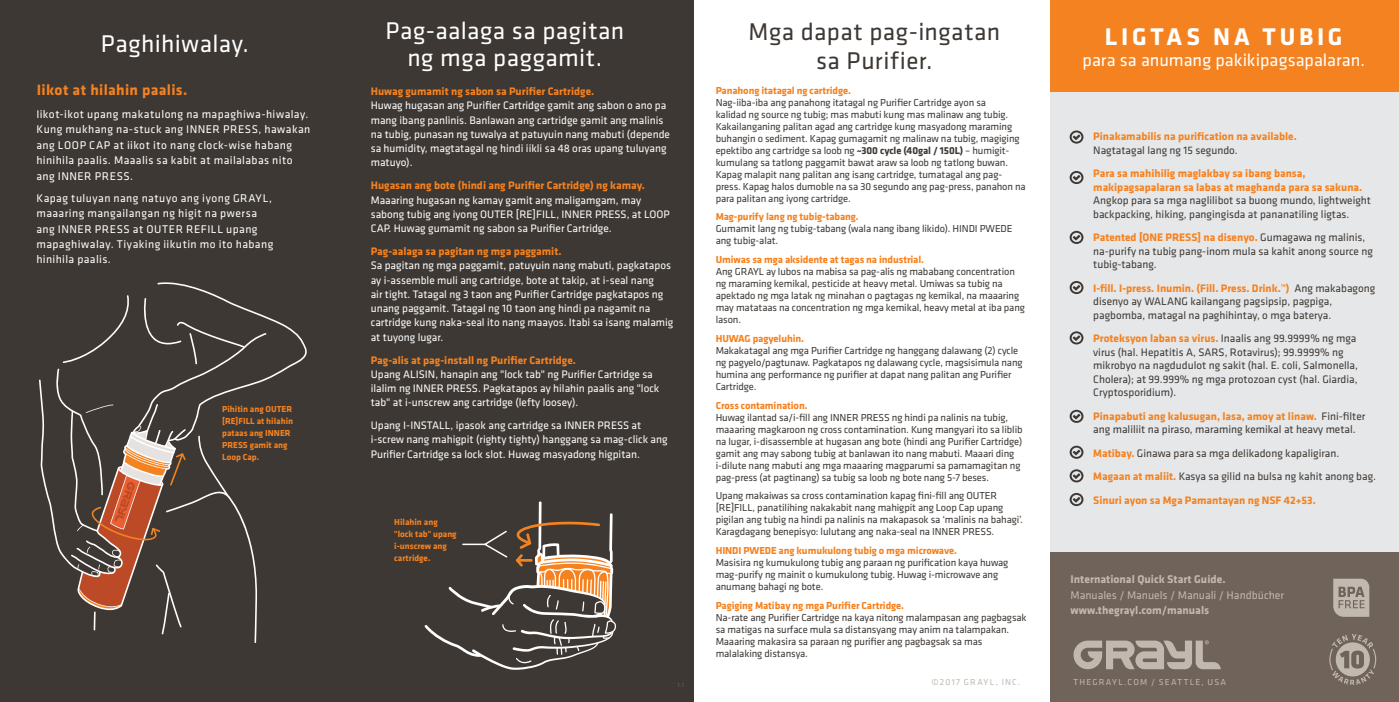
<style>
.page{position:relative;width:1399px;height:702px;background:#fff}
.page>*{position:absolute;margin:0;border:0;box-sizing:border-box;transform-origin:0 0}
.t1{font:25.05px/27px "Klavika";letter-spacing:.02em;color:#fff;text-align:center}
.t2{font:25.05px/29px "Klavika";letter-spacing:.02em;color:#3d3834;text-align:center}
.t3{font:700 25.05px "Klavika";letter-spacing:.15em;color:#fff}
.t4{font:18px "Klavika";letter-spacing:.005em;color:#fff}
.t5{font:700 15.45px "Klavika";letter-spacing:.02em;color:#f58220}
.t6{font:11.55px/15.5px "Klavika";letter-spacing:.04em;color:#fff}
.t7{font:700 11.55px "Klavika";color:#c1b8af}
.t8{font:11.55px "Klavika";color:#c1b8af}
.t9{font:11.25px/14.2px "Klavika";color:#fff}
.t10{font:11.25px/13.5px "Klavika";color:#3d3834}
.t11{font:700 11.25px/13.5px "Klavika";color:#f58220}
.t12{font:10.5px/12px "Klavika";letter-spacing:-.01em;color:#3d3834}
.t13{font:700 10.5px "Klavika";letter-spacing:-.01em;color:#f58220}
.t14{font:700 9px/12px "Klavika";color:#f58220}
.t15{font:9px "Klavika";letter-spacing:.13em;color:#c1b8af}
.t16{font:6px "Klavika";color:#706359}
.s1{font-weight:700}
.s2{font-weight:700;color:#f58220}
</style>
<div class="page">
<div style="left:0;top:0;width:693px;height:702px;background:#3d3834"></div>
<div style="left:1050px;top:0;width:349px;height:702px;background:#e6e7e8"></div>
<div style="left:1050px;top:0;width:349px;height:92px;background:#f58220"></div>
<div style="left:1050px;top:552px;width:349px;height:150px;background:#706359"></div>
<svg style="left:1073px;top:640px;width:147px;height:29px"></svg>
<svg style="left:1329px;top:634px;width:47px;height:51px"></svg>
<svg style="left:1069px;top:130px;width:14px;height:14px"></svg>
<svg style="left:1069px;top:171px;width:14px;height:13px"></svg>
<svg style="left:1069px;top:231px;width:14px;height:13px"></svg>
<svg style="left:1069px;top:281px;width:14px;height:13px"></svg>
<svg style="left:1069px;top:331px;width:14px;height:13px"></svg>
<svg style="left:1069px;top:410px;width:14px;height:13px"></svg>
<svg style="left:1069px;top:446px;width:14px;height:13px"></svg>
<svg style="left:1069px;top:469px;width:14px;height:13px"></svg>
<svg style="left:1069px;top:493px;width:14px;height:13px"></svg>
<svg style="left:424px;top:501px;width:192px;height:169px"></svg>
<svg style="left:1333px;top:579px;width:36px;height:38px"></svg>
<svg style="left:39px;top:282px;width:268px;height:361px"></svg>
<h1 class="t1" style="left:101px;top:30px;width:149px">Paghihiwalay.</h1>
<h3 class="t5" style="left:37px;top:82px;width:152px">Iikot at hilahin paalis.</h3>
<p class="t6" style="left:36px;top:106px;width:275px">Iikot-ikot upang makatulong na mapaghiwa-hiwalay.<br>Kung mukhang na-stuck ang INNER PRESS, hawakan ang LOOP CAP at iikot ito nang clock-wise habang hinihila paalis. Maaalis sa kabit at mailalabas nito ang INNER PRESS.</p>
<p class="t6" style="left:36px;top:190px;width:238px">Kapag tuluyan nang natuyo ang iyong GRAYL, maaaring mangailangan ng higit na pwersa ang INNER PRESS at OUTER REFILL upang mapaghiwalay. Tiyaking iikutin mo ito habang hinihila paalis.</p>
<p class="t14" style="left:222px;top:404px;width:72px">Pihitin ang OUTER [RE]FILL at hilahin pataas ang INNER<br>PRESS gamit ang<br>Loop Cap.</p>
<h1 class="t1" style="left:385px;top:18px;width:240px">Pag-aalaga sa pagitan ng mga paggamit.</h1>
<h1 class="t2" style="left:748px;top:18px;width:253px">Mga dapat pag-ingatan sa Purifier.</h1>
<p class="t11" style="left:371px;top:85px;width:225px">Huwag gumamit ng sabon sa Purifier Cartridge.</p>
<p class="t9" style="left:371px;top:99px;width:301px">Huwag hugasan ang Purifier Cartridge gamit ang sabon o ano pa mang ibang panlinis. Banlawan ang cartridge gamit ang malinis na tubig, punasan ng tuwalya at patuyuin nang mabuti (depende sa humidity, magtatagal ng hindi iikli sa 48 oras upang tuluyang matuyo).</p>
<p class="t11" style="left:371px;top:179px;width:276px">Hugasan ang bote (hindi ang Purifier Cartridge) ng kamay.</p>
<p class="t9" style="left:371px;top:193px;width:300px">Maaaring hugasan ng kamay gamit ang maligamgam, may sabong tubig ang iyong OUTER [RE]FILL, INNER PRESS, at LOOP<br>CAP. Huwag gumamit ng sabon sa Purifier Cartridge.</p>
<p class="t11" style="left:371px;top:245px;width:192px">Pag-aalaga sa pagitan ng mga paggamit.</p>
<p class="t9" style="left:371px;top:259px;width:304px">Sa pagitan ng mga paggamit, patuyuin nang mabuti, pagkatapos ay i-assemble muli ang cartridge, bote at takip, at i-seal nang<br>air tight. Tatagal ng 3 taon ang Purifier Cartridge pagkatapos ng unang paggamit. Tatagal ng 10 taon ang hindi pa nagamit na cartridge kung naka-seal ito nang maayos. Itabi sa isang malamig at tuyong lugar.</p>
<p class="t11" style="left:371px;top:353px;width:207px">Pag-alis at pag-install ng Purifier Cartridge.</p>
<p class="t9" style="left:371px;top:367px;width:290px">Upang ALISIN, hanapin ang "lock tab" ng Purifier Cartridge sa ilalim ng INNER PRESS. Pagkatapos ay hilahin paalis ang "lock tab" at i-unscrew ang cartridge (lefty loosey).</p>
<p class="t9" style="left:371px;top:419px;width:298px">Upang I-INSTALL, ipasok ang cartridge sa INNER PRESS at i-screw nang mahigpit (righty tighty) hanggang sa mag-click ang<br>Purifier Cartridge sa lock slot. Huwag masyadong higpitan.</p>
<p class="t14" style="left:394px;top:516px;width:64px">Hilahin ang "lock tab" upang i-unscrew ang cartridge.</p>
<p class="t13" style="left:715px;top:84px;width:137px">Panahong itatagal ng cartridge.</p>
<p class="t12" style="left:715px;top:96px;width:312px">Nag-iiba-iba ang panahong itatagal ng Purifier Cartridge ayon sa<br>kalidad ng source ng tubig; mas mabuti kung mas malinaw ang tubig.<br>Kakailanganing palitan agad ang cartridge kung masyadong maraming buhangin o sediment. Kapag gumagamit ng malinaw na tubig, magiging epektibo ang cartridge sa loob ng <span class="s1">~300 cycle (40gal / 150L)</span> – humigit&shy;kumulang sa tatlong paggamit bawat araw sa loob ng tatlong buwan.<br>Kapag malapit nang palitan ang isang cartridge, tumatagal ang pag&shy;press. Kapag halos dumoble na sa 30 segundo ang pag-press, panahon na para palitan ang iyong cartridge.</p>
<p class="t13" style="left:715px;top:211px;width:145px">Mag-purify lang ng tubig-tabang.</p>
<p class="t12" style="left:715px;top:223px;width:298px">Gumamit lang ng tubig-tabang (wala nang ibang likido). HINDI PWEDE ang tubig-alat.</p>
<p class="t13" style="left:715px;top:254px;width:210px">Umiwas sa mga aksidente at tagas na industrial.</p>
<p class="t12" style="left:715px;top:266px;width:311px">Ang GRAYL ay lubos na mabisa sa pag-alis ng mababang concentration ng maraming kemikal, pesticide at heavy metal. Umiwas sa tubig na apektado ng mga latak ng minahan o pagtagas ng kemikal, na maaaring may matataas na concentration ng mga kemikal, heavy metal at iba pang lason.</p>
<p class="t13" style="left:715px;top:333px;width:90px">HUWAG pagyeluhin.</p>
<p class="t12" style="left:715px;top:345px;width:308px">Makakatagal ang mga Purifier Cartridge ng hanggang dalawang (2) cycle ng pagyelo/pagtunaw. Pagkatapos ng dalawang cycle, magsisimula nang humina ang performance ng purifier at dapat nang palitan ang Purifier Cartridge.</p>
<p class="t13" style="left:715px;top:400px;width:93px">Cross contamination.</p>
<p class="t12" style="left:715px;top:411px;width:308px">Huwag ilantad sa/i-fill ang INNER PRESS ng hindi pa nalinis na tubig, maaaring magkaroon ng cross contamination. Kung mangyari ito sa liblib na lugar, i-disassemble at hugasan ang bote (hindi ang Purifier Cartridge) gamit ang may sabong tubig at banlawan ito nang mabuti. Maaari ding i-dilute nang mabuti ang mga maaaring magparumi sa pamamagitan ng pag-press (at pagtinang) sa tubig sa loob ng bote nang 5-7 beses.</p>
<p class="t12" style="left:715px;top:490px;width:308px">Upang makaiwas sa cross contamination kapag fini-fill ang OUTER [RE]FILL, panatilihing nakakabit nang mahigpit ang Loop Cap upang pigilan ang tubig na hindi pa nalinis na makapasok sa ‘malinis na bahagi’.<br>Karagdagang benepisyo: lulutang ang naka-seal na INNER PRESS.</p>
<p class="t13" style="left:715px;top:545px;width:243px">HINDI PWEDE ang kumukulong tubig o mga microwave.</p>
<p class="t12" style="left:715px;top:557px;width:294px">Masisira ng kumukulong tubig ang paraan ng purification kaya huwag mag-purify ng mainit o kumukulong tubig. Huwag i-microwave ang anumang bahagi ng bote.</p>
<p class="t13" style="left:715px;top:600px;width:190px">Pagiging Matibay ng mga Purifier Cartridge.</p>
<p class="t12" style="left:715px;top:612px;width:312px">Na-rate ang Purifier Cartridge na kaya nitong malampasan ang pagbagsak sa matigas na surface mula sa distansyang may anim na talampakan.<br>Maaaring makasira sa paraan ng purifier ang pagbagsak sa mas malalaking distansya.</p>
<h1 class="t3" style="left:1105px;top:24px;width:239px">LIGTAS NA TUBIG</h1>
<h2 class="t4" style="left:1082px;top:51px;width:284px">para sa anumang pakikipagsapalaran.</h2>
<p class="t11" style="left:1093px;top:130px;width:205px">Pinakamabilis na purification na available.</p>
<p class="t10" style="left:1093px;top:144px;width:146px">Nagtatagal lang ng 15 segundo.</p>
<p class="t11" style="left:1093px;top:167px;width:270px">Para sa mahihilig maglakbay sa ibang bansa, makipagsapalaran sa labas at maghanda para sa sakuna.</p>
<p class="t10" style="left:1093px;top:194px;width:279px">Angkop para sa mga naglilibot sa buong mundo, lightweight backpacking, hiking, pangingisda at pananatiling ligtas.</p>
<p class="t10" style="left:1093px;top:231px;width:281px"><span class="s2">Patented [ONE PRESS] na disenyo.</span> Gumagawa ng malinis, na-purify na tubig pang-inom mula sa kahit anong source ng tubig-tabang.</p>
<p class="t10" style="left:1093px;top:282px;width:283px"><span class="s2">I-fill. I-press. Inumin. (Fill. Press. Drink.™)</span> Ang makabagong disenyo ay WALANG kailangang pagsipsip, pagpiga, pagbomba, matagal na paghihintay, o mga baterya.</p>
<p class="t10" style="left:1093px;top:332px;width:266px"><span class="s2">Proteksyon laban sa virus.</span> Inaalis ang 99.9999% ng mga virus (hal. Hepatitis A, SARS, Rotavirus); 99.9999% ng mikrobyo na nagdudulot ng sakit (hal. E. coli, Salmonella, Cholera); at 99.999% ng mga protozoan cyst (hal. Giardia, Cryptosporidium).</p>
<p class="t10" style="left:1093px;top:410px;width:273px"><span class="s2">Pinapabuti ang kalusugan, lasa, amoy at linaw.</span> Fini-filter ang maliliit na piraso, maraming kemikal at heavy metal.</p>
<p class="t10" style="left:1093px;top:442px;width:284px;line-height:23.5px"><span class="s2">Matibay.</span> Ginawa para sa mga delikadong kapaligiran.<br><span class="s2">Magaan at maliit.</span> Kasya sa gilid na bulsa ng kahit anong bag.<br><span class="s2">Sinuri ayon sa Mga Pamantayan ng NSF 42+53.</span></p>
<p class="t7" style="left:1070px;top:573px;width:157px">International Quick Start Guide.</p>
<p class="t8" style="left:1070px;top:589px;width:215px">Manuales / Manuels / Manuali / Handbücher</p>
<p class="t7" style="left:1070px;top:604px;width:140px">www.thegrayl.com/manuals</p>
<p class="t16" style="left:677px;top:682px;width:8px">1.1</p>
<p class="t15" style="left:931px;top:677px;width:90px">©2017 GRAYL, INC.</p>
<p class="t15" style="left:1073px;top:677px;width:154px">THEGRAYL.COM / SEATTLE, USA</p>
</div>
